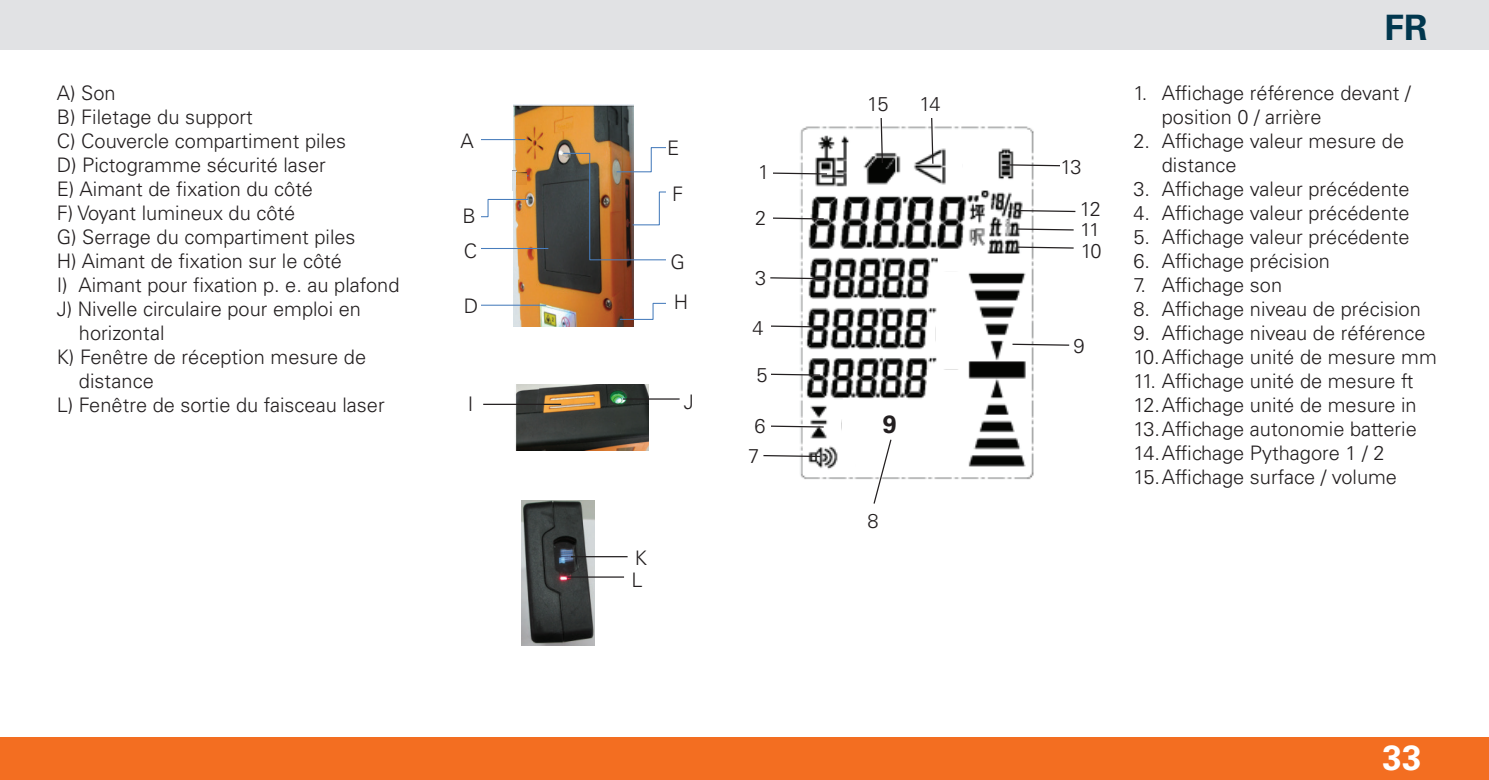
<style>
.page{position:relative;width:1489px;height:780px;background:#fff}
.page>*{position:absolute;margin:0;border:0;box-sizing:border-box;transform-origin:0 0}
.t1{font:700 35px "Univers LT Std";color:#01374e}
.t2{font:700 35px "Univers LT Std";color:#fff}
.t3{font:700 25px "Univers LT Std";color:#231f20}
.t4{font:300 20px/24px "Univers LT Std";color:#231f20}
</style>
<div class="page">
<div style="left:0;top:0;width:1488px;height:50px;background:#e1e2e4"></div>
<div style="left:0;top:737px;width:1488px;height:43px;background:#f36e21"></div>
<img style="left:515px;top:384px;width:133px;height:66px">
<hr style="left:623px;top:398px;width:56px;height:1px;background:#231f20">
<hr style="left:483px;top:403px;width:78px;height:2px;background:#231f20">
<img style="left:521px;top:501px;width:74px;height:144px">
<hr style="left:571px;top:556px;width:56px;height:1px;background:#231f20">
<hr style="left:567px;top:576px;width:57px;height:1px;background:#231f20">
<img style="left:514px;top:105px;width:119px;height:222px">
<hr style="left:481px;top:139px;width:44px;height:1px;background:#487dbc">
<hr style="left:481px;top:175px;width:47px;height:1px;background:#487dbc">
<svg style="left:481px;top:198px;width:48px;height:20px"></svg>
<hr style="left:481px;top:248px;width:67px;height:1px;background:#487dbc">
<hr style="left:481px;top:304px;width:65px;height:2px;background:#487dbc">
<svg style="left:619px;top:302px;width:47px;height:18px"></svg>
<svg style="left:562px;top:146px;width:104px;height:115px"></svg>
<div style="left:468px;top:171px;width:48px;height:17px;background:#fff"></div>
<img style="left:512px;top:171px;width:4px;height:20px">
<svg style="left:516px;top:172px;width:10px;height:12px"></svg>
<img style="left:800px;top:126px;width:234px;height:354px">
<svg style="left:770px;top:276px;width:58px;height:4px"></svg>
<svg style="left:773px;top:217px;width:52px;height:3px"></svg>
<svg style="left:771px;top:373px;width:50px;height:3px"></svg>
<svg style="left:771px;top:325px;width:50px;height:3px"></svg>
<svg style="left:1017px;top:209px;width:59px;height:4px"></svg>
<svg style="left:1015px;top:228px;width:59px;height:3px"></svg>
<svg style="left:1015px;top:246px;width:59px;height:3px"></svg>
<svg style="left:1011px;top:343px;width:59px;height:3px"></svg>
<svg style="left:1004px;top:164px;width:56px;height:3px"></svg>
<svg style="left:773px;top:172px;width:55px;height:3px"></svg>
<svg style="left:930px;top:118px;width:4px;height:47px"></svg>
<svg style="left:879px;top:118px;width:4px;height:46px"></svg>
<div style="left:933px;top:370px;width:30px;height:22px;background:#fff"></div>
<div style="left:935px;top:319px;width:30px;height:29px;background:#fff"></div>
<div style="left:933px;top:272px;width:30px;height:29px;background:#fff"></div>
<svg style="left:763px;top:398px;width:212px;height:106px"></svg>
<div style="left:962px;top:147px;width:30px;height:29px;background:#fff"></div>
<p class="t4" style="left:57px;top:80px;width:60px">A) Son</p>
<p class="t4" style="left:57px;top:104px;width:198px">B) Filetage du support</p>
<p class="t4" style="left:57px;top:128px;width:291px">C) Couvercle compartiment piles</p>
<p class="t4" style="left:57px;top:152px;width:270px">D) Pictogramme sécurité laser</p>
<p class="t4" style="left:57px;top:176px;width:258px">E) Aimant de fixation du côté</p>
<p class="t4" style="left:57px;top:200px;width:240px">F) Voyant lumineux du côté</p>
<p class="t4" style="left:57px;top:224px;width:300px">G) Serrage du compartiment piles</p>
<p class="t4" style="left:57px;top:248px;width:287px">H) Aimant de fixation sur le côté</p>
<p class="t4" style="left:57px;top:272px;width:344px">I) Aimant pour fixation p. e. au plafond</p>
<p class="t4" style="left:57px;top:296px;width:306px">J) Nivelle circulaire pour emploi en</p>
<p class="t4" style="left:79px;top:320px;width:87px">horizontal</p>
<p class="t4" style="left:57px;top:344px;width:311px">K) Fenêtre de réception mesure de</p>
<p class="t4" style="left:79px;top:368px;width:76px">distance</p>
<p class="t4" style="left:57px;top:392px;width:329px">L) Fenêtre de sortie du faisceau laser</p>
<p class="t4" style="left:468px;top:392px;width:7px">I</p>
<p class="t4" style="left:684px;top:390px;width:11px">J</p>
<p class="t4" style="left:460px;top:128px;width:15px">A</p>
<p class="t4" style="left:667px;top:136px;width:14px">E</p>
<p class="t4" style="left:462px;top:198px;width:16px;line-height:35.5px">B<br>C</p>
<p class="t4" style="left:464px;top:293px;width:16px">D</p>
<p class="t4" style="left:670px;top:250px;width:16px">G</p>
<p class="t4" style="left:674px;top:290px;width:16px">H</p>
<p class="t4" style="left:631px;top:546px;width:17px;line-height:22.5px">K<br>L</p>
<p class="t4" style="left:758px;top:160px;width:13px">1</p>
<p class="t4" style="left:755px;top:206px;width:13px">2</p>
<p class="t4" style="left:755px;top:266px;width:13px">3</p>
<p class="t4" style="left:752px;top:316px;width:13px">4</p>
<p class="t4" style="left:756px;top:362px;width:13px">5</p>
<p class="t4" style="left:748px;top:411px;width:19px;line-height:30px;text-align:center">6<br>7</p>
<p class="t4" style="left:867px;top:92px;width:23px">15</p>
<p class="t4" style="left:919px;top:92px;width:23px">14</p>
<p class="t3" style="left:882px;top:409px;width:15px">9</p>
<p class="t4" style="left:867px;top:509px;width:13px">8</p>
<p class="t4" style="left:1079px;top:145px;width:23px;line-height:42.5px;text-indent:-19px">13<br>12</p>
<p class="t4" style="left:1080px;top:218px;width:21px">11</p>
<p class="t4" style="left:1080px;top:238px;width:22px">10</p>
<p class="t4" style="left:1073px;top:334px;width:13px">9</p>
<h1 class="t1" style="left:1384px;top:7px;width:44px">FR</h1>
<p class="t4" style="left:1161px;top:80px;width:250px;text-indent:-28px">1. Affichage référence devant / position 0 / arrière</p>
<p class="t4" style="left:1161px;top:128px;width:244px;text-indent:-28px">2. Affichage valeur mesure de distance</p>
<p class="t4" style="left:1133px;top:176px;width:278px">3. Affichage valeur précédente</p>
<p class="t4" style="left:1133px;top:200px;width:278px">4. Affichage valeur précédente</p>
<p class="t4" style="left:1133px;top:224px;width:278px">5. Affichage valeur précédente</p>
<p class="t4" style="left:1133px;top:248px;width:198px">6. Affichage précision</p>
<p class="t4" style="left:1133px;top:272px;width:150px">7. Affichage son</p>
<p class="t4" style="left:1133px;top:296px;width:289px">8. Affichage niveau de précision</p>
<p class="t4" style="left:1133px;top:320px;width:305px">9. Affichage niveau de référence<br>10.Affichage unité de mesure mm</p>
<p class="t4" style="left:1133px;top:368px;width:285px">11. Affichage unité de mesure ft<br>12.Affichage unité de mesure in<br>13.Affichage autonomie batterie<br>14.Affichage Pythagore 1 / 2<br>15.Affichage surface / volume</p>
<h1 class="t2" style="left:1382px;top:737px;width:40px">33</h1>
</div>
